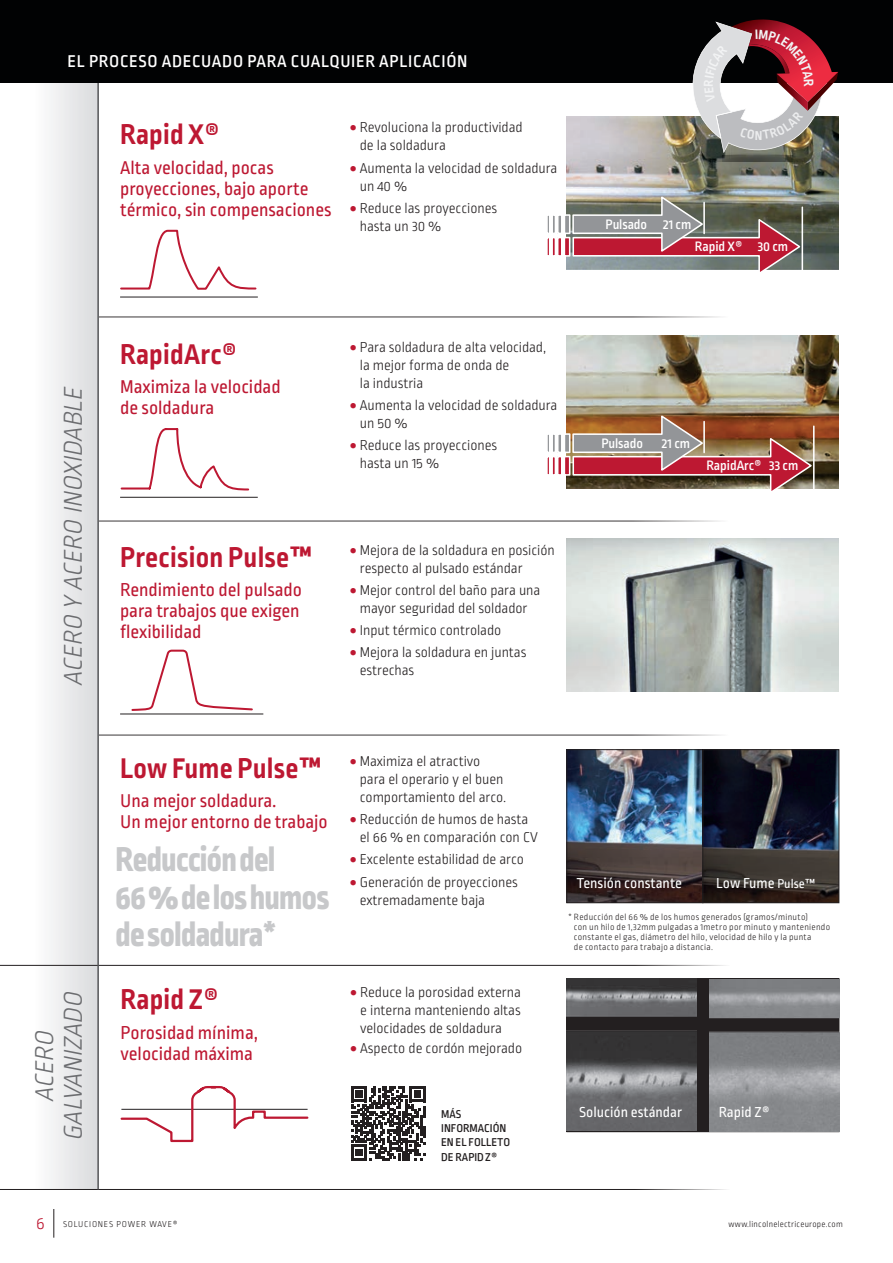
<style>
.page{position:relative;width:893px;height:1263px;background:#fff}
.page>*{position:absolute;margin:0;border:0;box-sizing:border-box;transform-origin:0 0}
.nagłówek_2{font:800 36px/37.5px "Ropa Sans Pro";letter-spacing:-.02em;color:#c7c8ca;scale:.96 1}
.nagłówek_1{font:700 30px "Ropa Sans Pro";letter-spacing:.01em;color:#bd1832}
.t1{font:italic 300 27px/28.5px "Ropa Sans Pro";color:#6c6d70;text-align:center}
.tekst_podstawowy{font:19.5px/21px "Ropa Sans Pro";color:#bd1832}
.chapter_name_top{font:500 18px "Ropa Sans Pro";letter-spacing:.04em;color:#fff}
.t2{font:15.3px "Ropa Sans Pro";color:#fff}
.t3{font:300 15px/18px "Ropa Sans Pro";letter-spacing:-.005em;color:#231f20}
.nagłówek_2-2{font:500 14.25px "Ropa Sans Pro";letter-spacing:-.005em;color:#fff}
.t4{font:700 13.65px "Ropa Sans Pro";color:#f2f3f4}
.main_txt{font:500 12px/14.4px "Ropa Sans Pro";color:#231f20}
.Tekst-zwykly-pisany{font:300 9.45px/9.8px "Ropa Sans Pro";letter-spacing:.03em;color:#231f20}
.t5{font:300 9px "Ropa Sans Pro";letter-spacing:.025em;color:#231f20}
.t6{font:300 9px "Ropa Sans Pro";letter-spacing:.085em;color:#231f20}
.s1{color:#bd1832}
.s2{font-size:13.35px}
.s3{font-size:18px;color:#bd1832}
</style>
<div class="page">
<div style="left:34px;top:83px;width:64px;height:1106px;background:linear-gradient(to right,#fefefe,#dadbdd)"></div>
<svg style="left:120px;top:229px;width:137px;height:61px"></svg>
<hr style="left:120px;top:297px;width:138px;height:1px;background:#231f20">
<img style="left:567px;top:116px;width:271px;height:153px">
<hr style="left:99px;top:317px;width:757px;height:1px;background:#231f20">
<hr style="left:120px;top:497px;width:138px;height:1px;background:#231f20">
<svg style="left:120px;top:428px;width:130px;height:63px"></svg>
<img style="left:567px;top:336px;width:271px;height:153px">
<hr style="left:99px;top:521px;width:757px;height:1px;background:#231f20">
<hr style="left:120px;top:714px;width:143px;height:1px;background:#231f20">
<svg style="left:131px;top:649px;width:122px;height:62px"></svg>
<img style="left:567px;top:538px;width:272px;height:153px">
<hr style="left:99px;top:735px;width:757px;height:1px;background:#231f20">
<img style="left:569px;top:751px;width:132px;height:150px">
<div style="left:567px;top:749px;width:136px;height:154px;border:1px solid #231f20"></div>
<svg style="left:705px;top:751px;width:132px;height:150px;background:#23222a"></svg>
<div style="left:703px;top:749px;width:136px;height:154px;border:1px solid #231f20"></div>
<hr style="left:0;top:1189px;width:858px;height:1px;background:#231f20">
<hr style="left:0;top:965px;width:858px;height:1px;background:#231f20">
<hr style="left:97px;top:83px;width:2px;height:1106px;background:#57585a">
<svg style="left:572px;top:413px;width:242px;height:78px;background:#995f51"></svg>
<div style="left:564px;top:433px;width:6px;height:20px;border:2px solid #fff"></div>
<div style="left:557px;top:433px;width:6px;height:20px;border:2px solid #fff"></div>
<svg style="left:553px;top:434px;width:2px;height:18px"></svg>
<svg style="left:547px;top:434px;width:2px;height:18px"></svg>
<div style="left:564px;top:456px;width:6px;height:20px;border:2px solid #fff"></div>
<div style="left:557px;top:456px;width:5px;height:20px;border:2px solid #fff"></div>
<div style="left:551px;top:456px;width:5px;height:20px;border:2px solid #fff"></div>
<div style="left:546px;top:456px;width:4px;height:20px;border:2px solid #fff"></div>
<hr style="left:813px;top:426px;width:2px;height:66px;background:#fff">
<svg style="left:572px;top:194px;width:230px;height:78px;background:#957575"></svg>
<div style="left:564px;top:214px;width:6px;height:20px;border:2px solid #fff"></div>
<div style="left:557px;top:214px;width:6px;height:20px;border:2px solid #fff"></div>
<svg style="left:553px;top:215px;width:2px;height:18px"></svg>
<svg style="left:547px;top:215px;width:2px;height:18px"></svg>
<div style="left:564px;top:237px;width:6px;height:20px;border:2px solid #fff"></div>
<div style="left:557px;top:237px;width:5px;height:20px;border:2px solid #fff"></div>
<div style="left:551px;top:237px;width:5px;height:20px;border:2px solid #fff"></div>
<div style="left:546px;top:237px;width:4px;height:20px;border:2px solid #fff"></div>
<hr style="left:801px;top:207px;width:2px;height:66px;background:#fff">
<div style="left:567px;top:978px;width:272px;height:154px;background:#231f20"></div>
<img style="left:567px;top:978px;width:129px;height:153px">
<img style="left:709px;top:979px;width:130px;height:152px">
<svg style="left:120px;top:1085px;width:189px;height:58px"></svg>
<svg style="left:351px;top:1086px;width:74px;height:74px"></svg>
<div style="left:0;top:0;width:893px;height:83px;background:#010203"></div>
<svg style="left:54px;top:1209px;width:1px;height:28px"></svg>
<svg style="left:691px;top:19px;width:147px;height:142px"></svg>
<p class="chapter_name_top" style="left:68px;top:51px;width:401px">EL PROCESO ADECUADO PARA CUALQUIER APLICACIÓN</p>
<p class="nagłówek_1" style="left:120px;top:118px;width:101px">Rapid X®</p>
<p class="tekst_podstawowy" style="left:120px;top:158px;width:213px">Alta velocidad, pocas proyecciones, bajo aporte térmico, sin compensaciones</p>
<p class="t3" style="left:360px;top:119px;width:164px;text-indent:-10px"><span class="s1">•</span> Revoluciona la productividad de la soldadura</p>
<p class="t3" style="left:360px;top:160px;width:199px;text-indent:-10px"><span class="s1">•</span> Aumenta la velocidad de soldadura un 40 %</p>
<p class="t3" style="left:360px;top:200px;width:139px;text-indent:-10px"><span class="s1">•</span> Reduce las proyecciones hasta un 30 %</p>
<p class="t4" style="left:755px;top:127px;width:9px">N</p>
<p class="nagłówek_2-2" style="left:605px;top:217px;width:43px">Pulsado</p>
<p class="nagłówek_2-2" style="left:663px;top:217px;width:30px">21 cm</p>
<p class="nagłówek_2-2" style="left:695px;top:238px;width:49px">Rapid X®</p>
<p class="nagłówek_2-2" style="left:758px;top:238px;width:32px">30 cm</p>
<p class="t1" style="left:61px;top:686px;width:306px;rotate:-90deg">ACERO Y ACERO INOXIDABLE</p>
<p class="nagłówek_1" style="left:120px;top:337px;width:118px">RapidArc®</p>
<p class="tekst_podstawowy" style="left:120px;top:378px;width:162px">Maximiza la velocidad de soldadura</p>
<p class="nagłówek_1" style="left:120px;top:540px;width:193px">Precision Pulse™</p>
<p class="tekst_podstawowy" style="left:120px;top:580px;width:184px">Rendimiento del pulsado para trabajos que exigen flexibilidad</p>
<p class="t3" style="left:360px;top:339px;width:188px;text-indent:-10px"><span class="s1">•</span> Para soldadura de alta velocidad, la mejor forma de onda de<br>la industria</p>
<p class="t3" style="left:360px;top:397px;width:199px;text-indent:-10px"><span class="s1">•</span> Aumenta la velocidad de soldadura un 50 %</p>
<p class="t3" style="left:360px;top:437px;width:139px;text-indent:-10px"><span class="s1">•</span> Reduce las proyecciones hasta un 15 %</p>
<p class="t3" style="left:360px;top:542px;width:196px;text-indent:-10px"><span class="s1">•</span> Mejora de la soldadura en posición respecto al pulsado estándar</p>
<p class="t3" style="left:350px;top:582px;width:192px;text-align:center"><span class="s1">•</span> Mejor control del baño para una mayor seguridad del soldador</p>
<p class="t3" style="left:350px;top:622px;width:153px"><span class="s1">•</span> Input térmico controlado</p>
<p class="t3" style="left:360px;top:644px;width:168px;text-indent:-10px"><span class="s1">•</span> Mejora la soldadura en juntas estrechas</p>
<p class="nagłówek_2-2" style="left:601px;top:436px;width:43px">Pulsado</p>
<p class="nagłówek_2-2" style="left:662px;top:436px;width:30px">21 cm</p>
<p class="nagłówek_2-2" style="left:706px;top:457px;width:57px">RapidArc®</p>
<p class="nagłówek_2-2" style="left:769px;top:457px;width:31px">33 cm</p>
<p class="nagłówek_1" style="left:120px;top:751px;width:202px">Low Fume Pulse™</p>
<p class="tekst_podstawowy" style="left:120px;top:792px;width:209px">Una mejor soldadura.<br>Un mejor entorno de trabajo</p>
<p class="nagłówek_2" style="left:116px;top:842px;width:224px">Reducción del<br>66 % de los humos de soldadura*</p>
<p class="t3" style="left:360px;top:753px;width:148px;text-indent:-10px"><span class="s1">•</span> Maximiza el atractivo para el operario y el buen comportamiento del arco.</p>
<p class="t3" style="left:360px;top:811px;width:180px;text-indent:-10px"><span class="s1">•</span> Reducción de humos de hasta el 66 % en comparación con CV</p>
<p class="t3" style="left:350px;top:851px;width:176px"><span class="s1">•</span> Excelente estabilidad de arco</p>
<p class="t3" style="left:360px;top:874px;width:160px;text-indent:-10px"><span class="s1">•</span> Generación de proyecciones extremadamente baja</p>
<p class="t2" style="left:577px;top:875px;width:107px">Tensión constante</p>
<p class="t2" style="left:716px;top:875px;width:100px">Low Fume <span class="s2">Pulse™</span></p>
<p class="Tekst-zwykly-pisany" style="left:574px;top:913px;width:258px;text-indent:-6px">* Reducción del 66 % de los humos generados (gramos/minuto)<br>con un hilo de 1,32mm pulgadas a 1metro por minuto y manteniendo constante el gas, diámetro del hilo, velocidad de hilo y la punta<br>de contacto para trabajo a distancia.</p>
<p class="t1" style="left:32px;top:1141px;width:156px;rotate:-90deg">ACERO<br>GALVANIZADO</p>
<p class="nagłówek_1" style="left:121px;top:982px;width:100px">Rapid Z®</p>
<p class="tekst_podstawowy" style="left:121px;top:1023px;width:139px">Porosidad mínima, velocidad máxima</p>
<p class="t3" style="left:360px;top:984px;width:162px;text-align:justify;text-indent:-10px"><span class="s1">•</span> Reduce la porosidad externa e interna manteniendo altas velocidades de soldadura</p>
<p class="t3" style="left:350px;top:1040px;width:174px"><span class="s1">•</span> Aspecto de cordón mejorado</p>
<p class="main_txt" style="left:441px;top:1107px;width:22px">MÁS</p>
<p class="t2" style="left:579px;top:1103px;width:104px">Solución estándar</p>
<p class="t2" style="left:719px;top:1103px;width:52px">Rapid Z®</p>
<p class="main_txt" style="left:441px;top:1121px;width:71px">INFORMACIÓN<br>EN EL FOLLETO<br>DE RAPIDZ®</p>
<p class="t6" style="left:36px;top:1220px;width:143px"><span class="s3">6</span> SOLUCIONES POWER WAVE®</p>
<p class="t5" style="left:729px;top:1220px;width:116px">www.lincolnelectriceurope.com</p>
</div>
